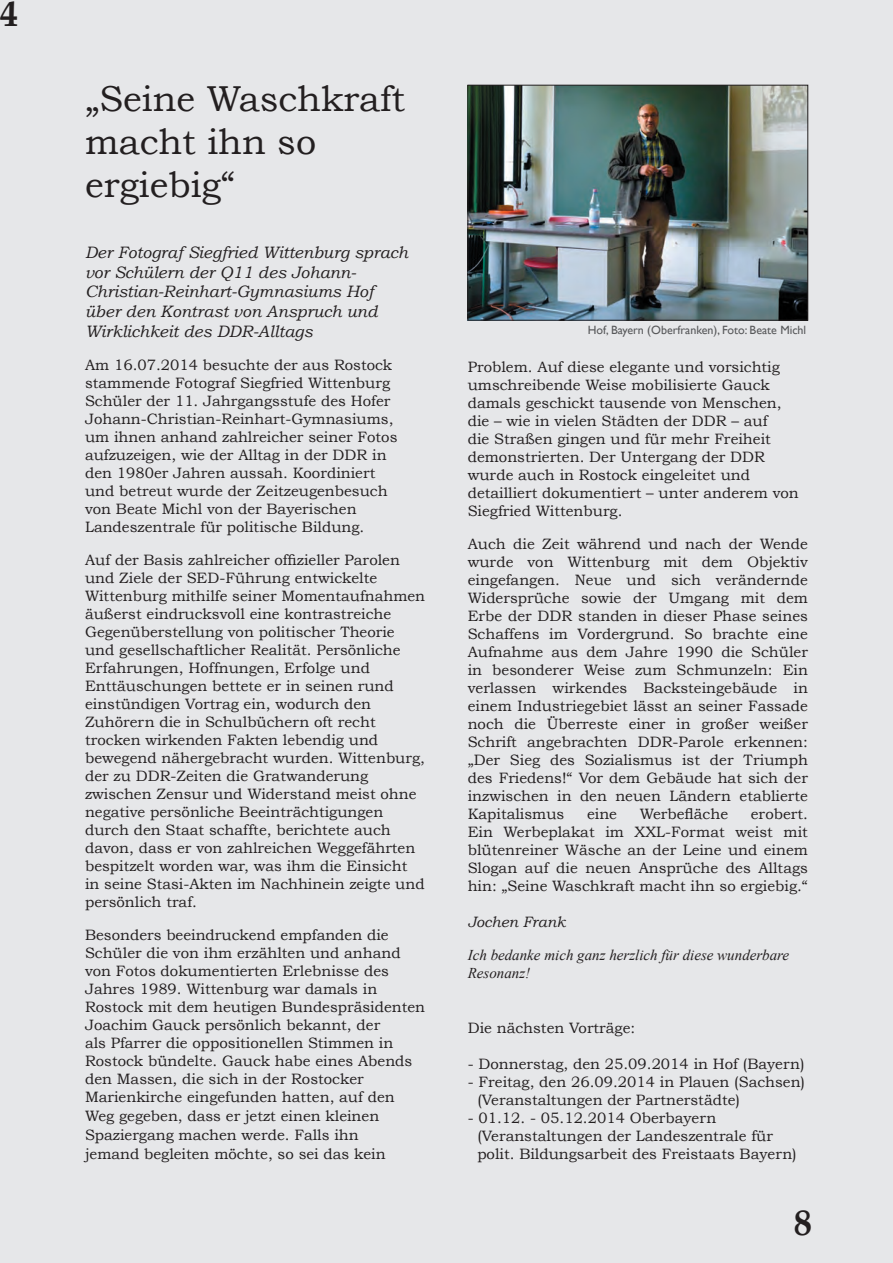
<style>
.page{position:relative;width:893px;height:1263px;background:#e6e7e9}
.page>*{position:absolute;margin:0;border:0;box-sizing:border-box;transform-origin:0 0}
.t1{font:36px/43.2px "Bookman Old Style";color:#231f20}
.t2{font:700 36px "Book Antiqua";color:#231f20}
.t3{font:italic 16.5px/19.8px "Bookman Old Style";color:#231f20}
.t4{font:15px/18px "Bookman Old Style";color:#231f20}
.t5{font:italic 15px/18px "Times New Roman";color:#231f20}
.t6{font:italic 15px "Bookman Old Style";color:#231f20}
.t7{font:12px "Gill Sans";color:#57585a}
</style>
<div class="page">
<img style="left:470px;top:87px;width:336px;height:231px">
<div style="left:468px;top:85px;width:340px;height:235px;border:1px solid #231f20"></div>
<h1 class="t2" style="left:0;top:-7px;width:19px">4</h1>
<h1 class="t1" style="left:85px;top:77px;width:322px">„Seine Waschkraft macht ihn so ergiebig“</h1>
<p class="t3" style="left:85px;top:242px;width:325px">Der Fotograf Siegfried Wittenburg sprach vor Schülern der Q11 des Johann-Christian-Reinhart-Gymnasiums Hof über den Kontrast von Anspruch und Wirklichkeit des DDR-Alltags</p>
<p class="t4" style="left:85px;top:356px;width:314px">Am 16.07.2014 besuchte der aus Rostock stammende Fotograf Siegfried Wittenburg Schüler der 11. Jahrgangsstufe des Hofer Johann-Christian-Reinhart-Gymnasiums, um ihnen anhand zahlreicher seiner Fotos aufzuzeigen, wie der Alltag in der DDR in den 1980er Jahren aussah. Koordiniert und betreut wurde der Zeitzeugenbesuch von Beate Michl von der Bayerischen Landeszentrale für politische Bildung.</p>
<p class="t4" style="left:85px;top:551px;width:342px">Auf der Basis zahlreicher offizieller Parolen und Ziele der SED-Führung entwickelte Wittenburg mithilfe seiner Momentaufnahmen äußerst eindrucksvoll eine kontrastreiche Gegenüberstellung von politischer Theorie und gesellschaftlicher Realität. Persönliche Erfahrungen, Hoffnungen, Erfolge und Enttäuschungen bettete er in seinen rund einstündigen Vortrag ein, wodurch den Zuhörern die in Schulbüchern oft recht trocken wirkenden Fakten lebendig und bewegend nähergebracht wurden. Wittenburg, der zu DDR-Zeiten die Gratwanderung zwischen Zensur und Widerstand meist ohne negative persönliche Beeinträchtigungen durch den Staat schaffte, berichtete auch davon, dass er von zahlreichen Weggefährten bespitzelt worden war, was ihm die Einsicht in seine Stasi-Akten im Nachhinein zeigte und persönlich traf.</p>
<p class="t4" style="left:85px;top:926px;width:342px">Besonders beeindruckend empfanden die Schüler die von ihm erzählten und anhand von Fotos dokumentierten Erlebnisse des Jahres 1989. Wittenburg war damals in Rostock mit dem heutigen Bundespräsidenten Joachim Gauck persönlich bekannt, der<br>als Pfarrer die oppositionellen Stimmen in Rostock bündelte. Gauck habe eines Abends den Massen, die sich in der Rostocker Marienkirche eingefunden hatten, auf den Weg gegeben, dass er jetzt einen kleinen Spaziergang machen werde. Falls ihn<br>jemand begleiten möchte, so sei das kein</p>
<p class="t7" style="left:588px;top:323px;width:220px">Hof, Bayern (Oberfranken), Foto: Beate Michl</p>
<p class="t4" style="left:468px;top:357px;width:332px">Problem. Auf diese elegante und vorsichtig umschreibende Weise mobilisierte Gauck damals geschickt tausende von Menschen, die – wie in vielen Städten der DDR – auf<br>die Straßen gingen und für mehr Freiheit demonstrierten. Der Untergang der DDR wurde auch in Rostock eingeleitet und detailliert dokumentiert – unter anderem von Siegfried Wittenburg.</p>
<p class="t4" style="left:468px;top:534px;width:342px;text-align:justify">Auch die Zeit während und nach der Wende wurde von Wittenburg mit dem Objektiv eingefangen. Neue und sich verändernde Widersprüche sowie der Umgang mit dem Erbe der DDR standen in dieser Phase seines Schaffens im Vordergrund. So brachte eine Aufnahme aus dem Jahre 1990 die Schüler in besonderer Weise zum Schmunzeln: Ein verlassen wirkendes Backsteingebäude in einem Industriegebiet lässt an seiner Fassade noch die Überreste einer in großer weißer Schrift angebrachten DDR-Parole erkennen: „Der Sieg des Sozialismus ist der Triumph des Friedens!“ Vor dem Gebäude hat sich der inzwischen in den neuen Ländern etablierte Kapitalismus</p>
<p class="t4" style="left:468px;top:804px;width:342px;text-align:justify;text-indent:283px">erobert.<br>Ein Werbeplakat im XXL-Format weist mit blütenreiner Wäsche an der Leine und einem Slogan auf die neuen Ansprüche des Alltags hin: „Seine Waschkraft macht ihn so ergiebig.“</p>
<p class="t6" style="left:468px;top:913px;width:99px">Jochen Frank</p>
<p class="t5" style="left:468px;top:946px;width:323px">Ich bedanke mich ganz herzlich für diese wunderbare<br>Resonanz!</p>
<p class="t4" style="left:587px;top:804px;width:31px">eine</p>
<p class="t4" style="left:640px;top:804px;width:90px">Werbefläche</p>
<p class="t4" style="left:468px;top:1019px;width:169px">Die nächsten Vorträge:</p>
<p class="t4" style="left:468px;top:1055px;width:338px">- Donnerstag, den 25.09.2014 in Hof (Bayern)</p>
<p class="t4" style="left:477px;top:1073px;width:329px;text-indent:-10px">- Freitag, den 26.09.2014 in Plauen (Sachsen) (Veranstaltungen der Partnerstädte)</p>
<p class="t4" style="left:477px;top:1109px;width:321px;text-indent:-10px">- 01.12. - 05.12.2014 Oberbayern (Veranstaltungen der Landeszentrale für polit. Bildungsarbeit des Freistaats Bayern)</p>
<h1 class="t2" style="left:794px;top:1201px;width:19px">8</h1>
</div>
